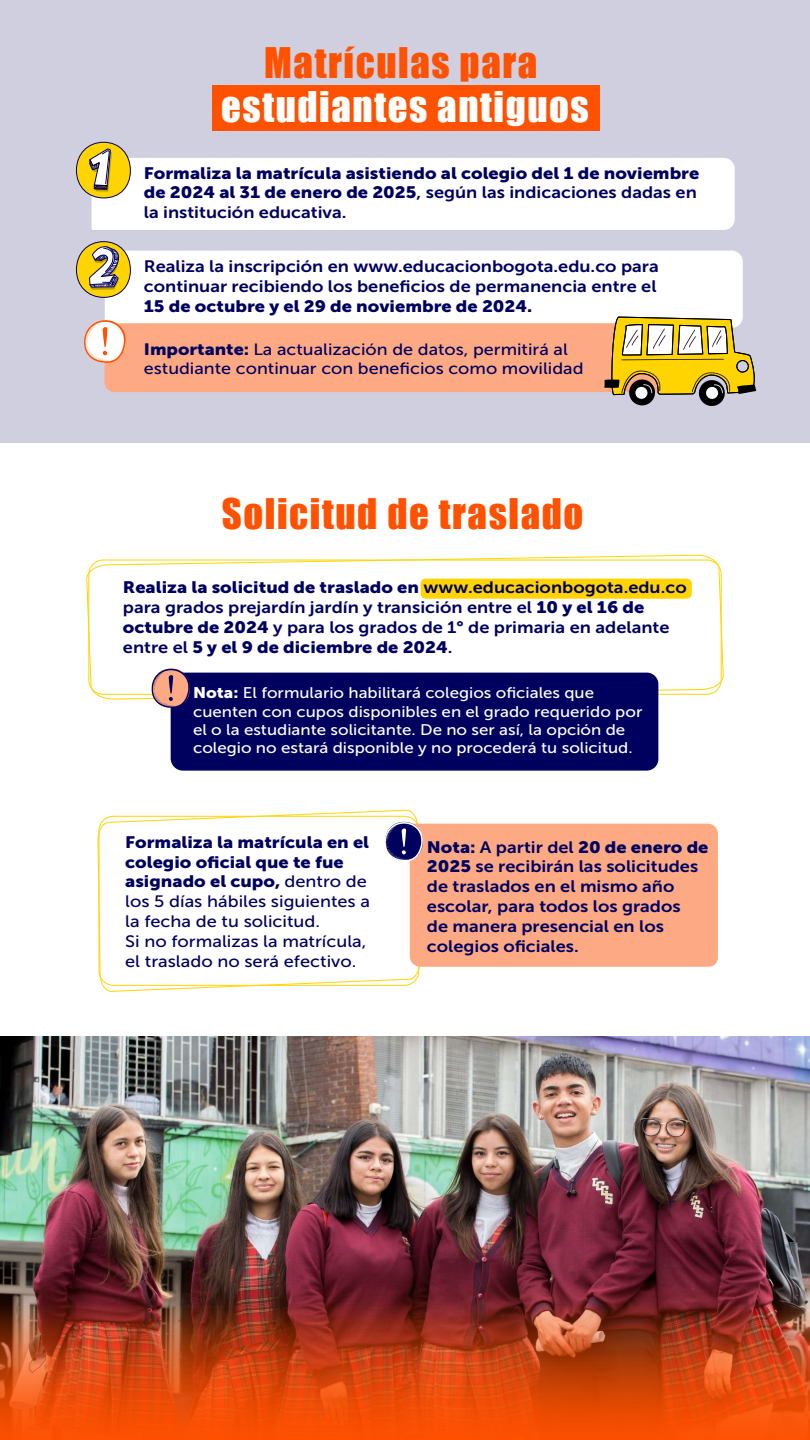
<style>
.page{position:relative;width:810px;height:1440px;background:#fff}
.page>*{position:absolute;margin:0;border:0;box-sizing:border-box;transform-origin:0 0}
.t1{font:38.78px "Impact";letter-spacing:.04em;color:#ff5100}
.t2{font:38.78px "Impact";letter-spacing:.04em;color:#fff}
.t3{font:16.5px/19.8px "Museo Sans 700";color:#00005f;scale:1.1 1}
.t4{font:16.5px/19.8px "Museo Sans 900";color:#00005f;scale:1.1 1}
.t5{font:16.5px/19.8px "Museo Sans 500";color:#00005f;scale:1.1 1}
.t6{font:16.35px/19.6px "Museo Sans 500";color:#00005f;scale:1.1 1}
.t7{font:15.3px/18.4px "Museo Sans 500";color:#fff;scale:1.1 1}
.s1{font-family:"Museo Sans 900"}
.s2{font-family:"Museo Sans 700"}
.s3{font-family:"Museo Sans 500"}
</style>
<div class="page">
<div style="left:0;top:0;width:810px;height:443px;background:#cfcfe0"></div>
<img style="left:0;top:1036px;width:810px;height:135px">
<div style="left:105px;top:251px;width:638px;height:72px;background:#fff"></div>
<div style="left:76px;top:142px;width:54px;height:56px;background:#ffd400;border-radius:50%"></div>
<svg style="left:89px;top:148px;width:646px;height:82px;background:#f7f6f4"></svg>
<div style="left:76px;top:242px;width:54px;height:55px;background:#ffd400;border-radius:50%"></div>
<div style="left:76px;top:241px;width:55px;height:57px;border:1px solid #00005f;border-radius:50%"></div>
<svg style="left:89px;top:242px;width:30px;height:48px"></svg>
<div style="left:212px;top:86px;width:388px;height:45px;background:#ff5100"></div>
<div style="left:104px;top:323px;width:574px;height:69px;background:#fda984;border-radius:10px"></div>
<svg style="left:604px;top:305px;width:153px;height:101px"></svg>
<svg style="left:86px;top:554px;width:638px;height:146px"></svg>
<div style="left:88px;top:560px;width:634px;height:135px;border:1px solid #ffd400;border-radius:14px"></div>
<div style="left:171px;top:673px;width:487px;height:98px;background:#00005f"></div>
<svg style="left:152px;top:668px;width:39px;height:40px;background:#bd898a"></svg>
<svg style="left:98px;top:809px;width:322px;height:183px"></svg>
<div style="left:99px;top:816px;width:320px;height:170px;border:1px solid #ffd400;border-radius:14px"></div>
<svg style="left:384px;top:822px;width:334px;height:145px;background:#f8ac8d"></svg>
<svg style="left:84px;top:320px;width:43px;height:43px"></svg>
<img style="left:0;top:1171px;width:810px;height:269px">
<h1 class="t1" style="left:264px;top:33px;width:275px">Matrículas para</h1>
<h1 class="t2" style="left:221px;top:77px;width:369px">estudiantes antiguos</h1>
<p class="t4" style="left:144px;top:163px;width:507px">Formaliza la matrícula asistiendo al colegio del 1 de noviembre</p>
<p class="t3" style="left:144px;top:183px;width:504px"><span class="s1">de 2024 al 31 de enero de 2025</span>, según las indicaciones dadas en la institución educativa.</p>
<p class="t3" style="left:144px;top:256px;width:470px">Realiza la inscripción en www.educacionbogota.edu.co para continuar recibiendo los beneficios de permanencia entre el</p>
<p class="t4" style="left:144px;top:296px;width:355px">15 de octubre y el 29 de noviembre de 2024.</p>
<p class="t6" style="left:144px;top:339px;width:401px"><span class="s1">Importante:</span> La actualización de datos, permitirá al estudiante continuar con beneficios como movilidad</p>
<h1 class="t1" style="left:222px;top:484px;width:363px">Solicitud de traslado</h1>
<p class="t4" style="left:123px;top:577px;width:514px">Realiza la solicitud de traslado en <span class="s2">www.educacionbogota.edu.co</span></p>
<p class="t3" style="left:123px;top:597px;width:498px">para grados prejardín jardín y transición entre el <span class="s1">10 y el 16 de octubre de 2024</span> y para los grados de 1° de primaria en adelante</p>
<p class="t4" style="left:123px;top:637px;width:301px"><span class="s2">entre el</span> 5 y el 9 de diciembre de 2024<span class="s2">.</span></p>
<p class="t7" style="left:193px;top:684px;width:410px"><span class="s1">Nota:</span> El formulario habilitará colegios oficiales que cuenten con cupos disponibles en el grado requerido por el o la estudiante solicitante. De no ser así, la opción de colegio no estará disponible y no procederá tu solicitud.</p>
<p class="t4" style="left:125px;top:832px;width:223px">Formaliza la matrícula en el colegio oficial que te fue asignado el cupo, <span class="s3">dentro de</span></p>
<p class="t5" style="left:125px;top:892px;width:224px">los 5 días hábiles siguientes a la fecha de tu solicitud.<br>Si no formalizas la matrícula, el traslado no será efectivo.</p>
<p class="t4" style="left:427px;top:837px;width:258px">Nota: <span class="s2">A partir del</span> 20 de enero de</p>
<p class="t3" style="left:427px;top:857px;width:248px"><span class="s1">2025</span> se recibirán las solicitudes de traslados en el mismo año escolar, para todos los grados de manera presencial en los colegios oficiales.</p>
</div>
